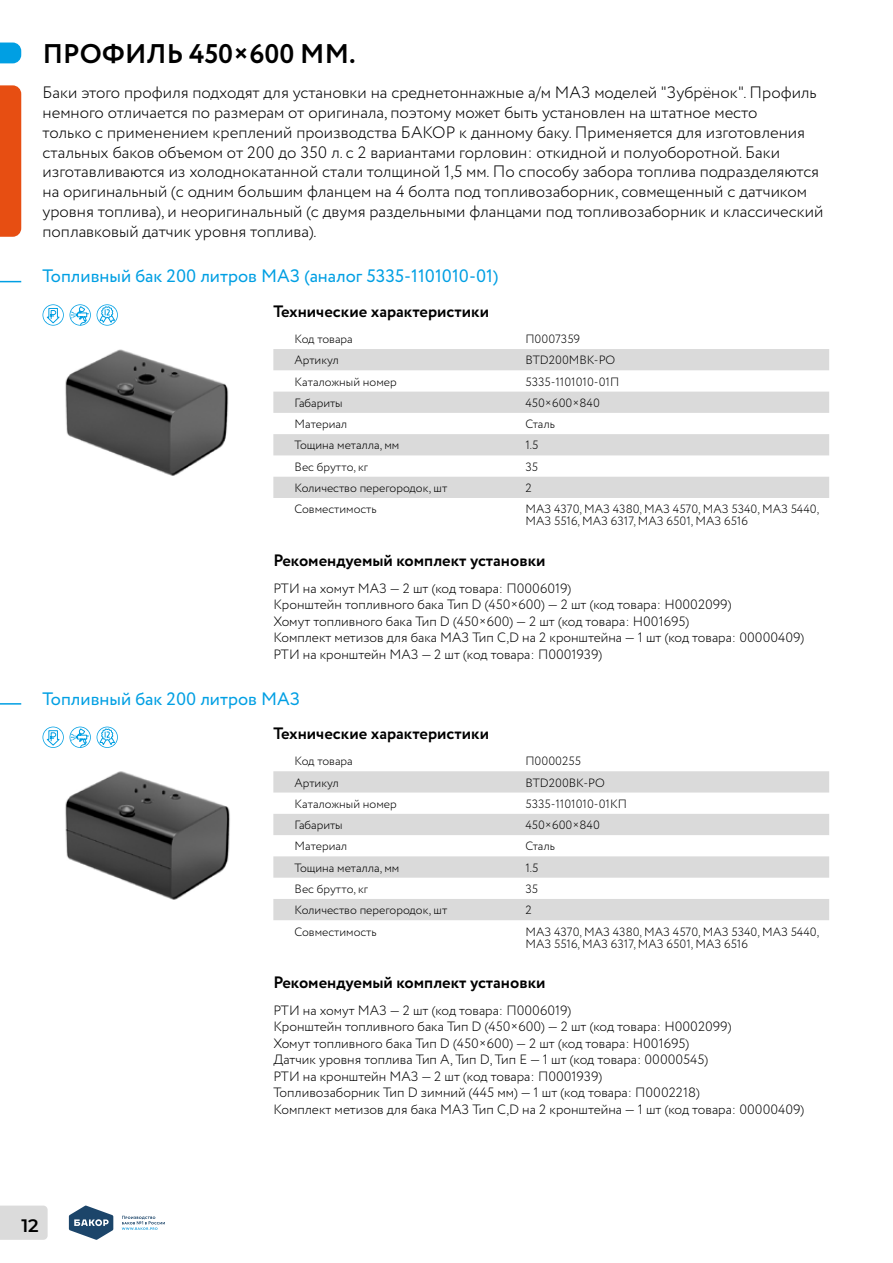
<style>
.page{position:relative;width:893px;height:1263px;background:#fff}
.page>*{position:absolute;margin:0;border:0;box-sizing:border-box;transform-origin:0 0}
.t1{font:700 27px "Circe";letter-spacing:.01em;color:#000}
.t2{font:18px "Circe";color:#009fe3}
.t3{font:600 18px "Montserrat";color:#000}
.t4{font:300 16.5px/19.8px "Circe";color:#000}
.t5{font:700 16.5px "Circe";color:#000}
.t6{font:300 13.5px/16.5px "Circe";color:#000}
.t7{font:300 12px/12px "Circe";color:#000}
</style>
<div class="page">
<div style="left:0;top:1205px;width:48px;height:35px;background:#dbdbdb"></div>
<svg style="left:69px;top:1205px;width:44px;height:35px"></svg>
<svg style="left:122px;top:1216px;width:43px;height:14px"></svg>
<div style="left:0;top:85px;width:21px;height:152px;background:#e74e12"></div>
<svg style="left:0;top:43px;width:21px;height:20px"></svg>
<svg style="left:0;top:281px;width:21px;height:1px"></svg>
<hr style="left:0;top:703px;width:21px;height:2px;background:#009fe3">
<img style="left:65px;top:349px;width:164px;height:127px">
<img style="left:65px;top:771px;width:165px;height:129px">
<svg style="left:273px;top:349px;width:556px;height:149px;fill:#dadada"></svg>
<svg style="left:273px;top:771px;width:556px;height:149px;fill:#dadada"></svg>
<svg style="left:43px;top:304px;width:21px;height:22px"></svg>
<svg style="left:70px;top:304px;width:21px;height:22px"></svg>
<svg style="left:97px;top:304px;width:21px;height:22px"></svg>
<svg style="left:43px;top:727px;width:21px;height:21px"></svg>
<svg style="left:70px;top:727px;width:21px;height:21px"></svg>
<svg style="left:97px;top:727px;width:21px;height:21px"></svg>
<h1 class="t1" style="left:43px;top:36px;width:315px">ПРОФИЛЬ 450×600 ММ.</h1>
<p class="t4" style="left:43px;top:83px;width:782px">Баки этого профиля подходят для установки на среднетоннажные а/м МАЗ моделей "Зубрёнок". Профиль немного отличается по размерам от оригинала, поэтому может быть установлен на штатное место<br>только с применением креплений производства БАКОР к данному баку. Применяется для изготовления стальных баков объемом от 200 до 350 л. с 2 вариантами горловин: откидной и полуоборотной. Баки изготавливаются из холоднокатанной стали толщиной 1,5 мм. По способу забора топлива подразделяются на оригинальный (с одним большим фланцем на 4 болта под топливозаборник, совмещенный с датчиком уровня топлива), и неоригинальный (с двумя раздельными фланцами под топливозаборник и классический поплавковый датчик уровня топлива).</p>
<h2 class="t2" style="left:43px;top:264px;width:457px">Топливный бак 200 литров МАЗ (аналог 5335-1101010-01)</h2>
<p class="t5" style="left:273px;top:300px;width:217px">Технические характеристики</p>
<p class="t7" style="left:295px;top:333px;width:60px">Код товара</p>
<p class="t7" style="left:525px;top:333px;width:56px">П0007359</p>
<p class="t7" style="left:295px;top:354px;width:46px">Артикул</p>
<p class="t7" style="left:525px;top:354px;width:91px">BTD200MBK-PO</p>
<p class="t7" style="left:295px;top:376px;width:104px">Каталожный номер</p>
<p class="t7" style="left:525px;top:376px;width:95px">5335-1101010-01П</p>
<p class="t7" style="left:295px;top:397px;width:50px">Габариты</p>
<p class="t7" style="left:525px;top:397px;width:76px">450×600×840</p>
<p class="t7" style="left:295px;top:418px;width:54px">Материал</p>
<p class="t7" style="left:525px;top:418px;width:31px">Сталь</p>
<p class="t7" style="left:295px;top:440px;width:106px">Тощина металла, мм</p>
<p class="t7" style="left:525px;top:440px;width:14px">1.5</p>
<p class="t7" style="left:295px;top:461px;width:75px">Вес брутто, кг</p>
<p class="t7" style="left:525px;top:461px;width:14px">35</p>
<p class="t7" style="left:295px;top:482px;width:154px">Количество перегородок, шт</p>
<p class="t7" style="left:525px;top:482px;width:8px">2</p>
<p class="t7" style="left:295px;top:503px;width:84px">Совместимость</p>
<p class="t7" style="left:525px;top:503px;width:295px">МАЗ 4370, МАЗ 4380, МАЗ 4570, МАЗ 5340, МАЗ 5440,<br>МАЗ 5516, МАЗ 6317, МАЗ 6501, МАЗ 6516</p>
<p class="t5" style="left:273px;top:549px;width:274px">Рекомендуемый комплект установки</p>
<p class="t6" style="left:273px;top:580px;width:532px">РТИ на хомут МАЗ — 2 шт (код товара: П0006019)<br>Кронштейн топливного бака Тип D (450×600) — 2 шт (код товара: Н0002099)<br>Хомут топливного бака Тип D (450×600) — 2 шт (код товара: Н001695)<br>Комплект метизов для бака МАЗ Тип C,D на 2 кронштейна — 1 шт (код товара: 00000409)<br>РТИ на кронштейн МАЗ — 2 шт (код товара: П0001939)</p>
<h2 class="t2" style="left:43px;top:686px;width:259px">Топливный бак 200 литров МАЗ</h2>
<p class="t5" style="left:273px;top:723px;width:217px">Технические характеристики</p>
<p class="t7" style="left:295px;top:755px;width:60px">Код товара</p>
<p class="t7" style="left:525px;top:755px;width:57px">П0000255</p>
<p class="t7" style="left:295px;top:777px;width:46px">Артикул</p>
<p class="t7" style="left:525px;top:777px;width:81px">BTD200BK-PO</p>
<p class="t7" style="left:295px;top:798px;width:104px">Каталожный номер</p>
<p class="t7" style="left:525px;top:798px;width:103px">5335-1101010-01КП</p>
<p class="t7" style="left:295px;top:819px;width:50px">Габариты</p>
<p class="t7" style="left:525px;top:819px;width:76px">450×600×840</p>
<p class="t7" style="left:295px;top:840px;width:54px">Материал</p>
<p class="t7" style="left:525px;top:840px;width:31px">Сталь</p>
<p class="t7" style="left:295px;top:862px;width:106px">Тощина металла, мм</p>
<p class="t7" style="left:525px;top:862px;width:14px">1.5</p>
<p class="t7" style="left:295px;top:883px;width:75px">Вес брутто, кг</p>
<p class="t7" style="left:525px;top:883px;width:14px">35</p>
<p class="t7" style="left:295px;top:904px;width:154px">Количество перегородок, шт</p>
<p class="t7" style="left:525px;top:904px;width:8px">2</p>
<p class="t7" style="left:295px;top:926px;width:84px">Совместимость</p>
<p class="t7" style="left:525px;top:926px;width:295px">МАЗ 4370, МАЗ 4380, МАЗ 4570, МАЗ 5340, МАЗ 5440,<br>МАЗ 5516, МАЗ 6317, МАЗ 6501, МАЗ 6516</p>
<p class="t5" style="left:273px;top:971px;width:274px">Рекомендуемый комплект установки</p>
<h2 class="t3" style="left:21px;top:1213px;width:19px">12</h2>
<p class="t6" style="left:273px;top:1002px;width:532px">РТИ на хомут МАЗ — 2 шт (код товара: П0006019)<br>Кронштейн топливного бака Тип D (450×600) — 2 шт (код товара: Н0002099)<br>Хомут топливного бака Тип D (450×600) — 2 шт (код товара: Н001695)<br>Датчик уровня топлива Тип A, Тип D, Тип E — 1 шт (код товара: 00000545)<br>РТИ на кронштейн МАЗ — 2 шт (код товара: П0001939)<br>Топливозаборник Тип D зимний (445 мм) — 1 шт (код товара: П0002218)<br>Комплект метизов для бака МАЗ Тип C,D на 2 кронштейна — 1 шт (код товара: 00000409)</p>
</div>
